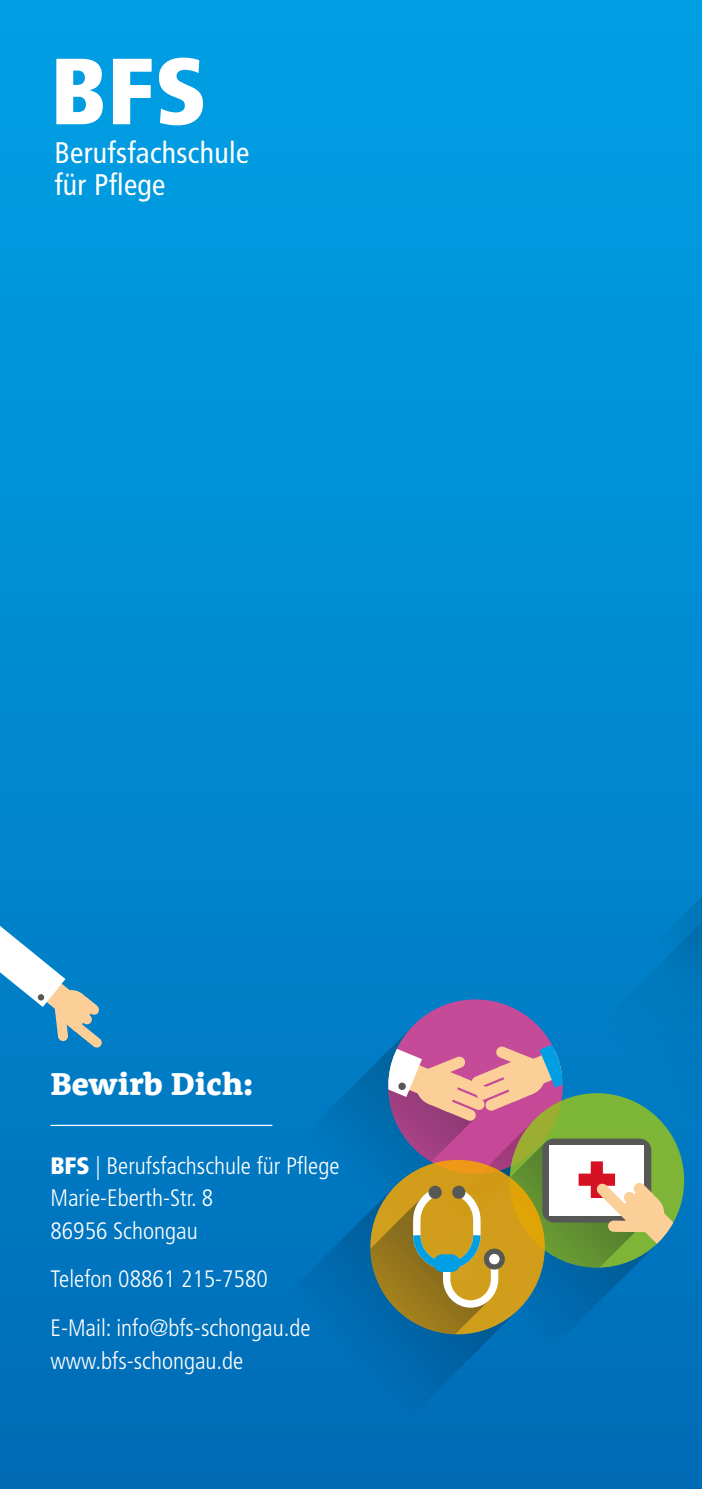
<style>
.page{position:relative;width:702px;height:1489px;background:#fff}
.page>*{position:absolute;margin:0;border:0;box-sizing:border-box;transform-origin:0 0}
.t1{font:900 condensed 93.75px "Frutiger LT Std";color:#fff}
.t2{font:800 32.5px "Rooney";color:#fff}
.t3{font:condensed 29.75px/31.8px "Frutiger LT Std";letter-spacing:.01em;color:#fff}
.t4{font:300 condensed 23.75px/32.5px "Frutiger LT Std";color:#fff}
.s1{font-weight:900}
</style>
<div class="page">
<div style="left:0;top:0;width:702px;height:1488px;background:linear-gradient(to bottom,#00a1e6,#006db7)"></div>
<svg style="left:492px;top:730px;width:210px;height:737px;background:#007bc4"></svg>
<svg style="left:0;top:925px;width:102px;height:123px"></svg>
<svg style="left:266px;top:1025px;width:104px;height:160px;background:#0078c0"></svg>
<div style="left:518px;top:1334px;width:139px;height:55px;background:#0070ba"></div>
<svg style="left:248px;top:1185px;width:270px;height:271px;background:#006eb7"></svg>
<hr style="left:50px;top:1124px;width:222px;height:1px;background:#fff">
<svg style="left:370px;top:836px;width:332px;height:498px;background:#4c869d"></svg>
<h1 class="t1" style="left:50px;top:34px;width:158px">BFS</h1>
<p class="t3" style="left:54px;top:137px;width:196px">Berufsfachschule für Pflege</p>
<h2 class="t2" style="left:50px;top:1062px;width:204px">Bewirb Dich:</h2>
<p class="t4" style="left:50px;top:1149px;width:290px"><span class="s1">BFS</span> | Berufsfachschule für Pflege<br>Marie-Eberth-Str. 8<br>86956 Schongau</p>
<p class="t4" style="left:50px;top:1254px;width:261px;line-height:48.8px">Telefon 08861 215-7580<br>E-Mail: info@bfs-schongau.de</p>
<p class="t4" style="left:50px;top:1344px;width:194px">www.bfs-schongau.de</p>
</div>
